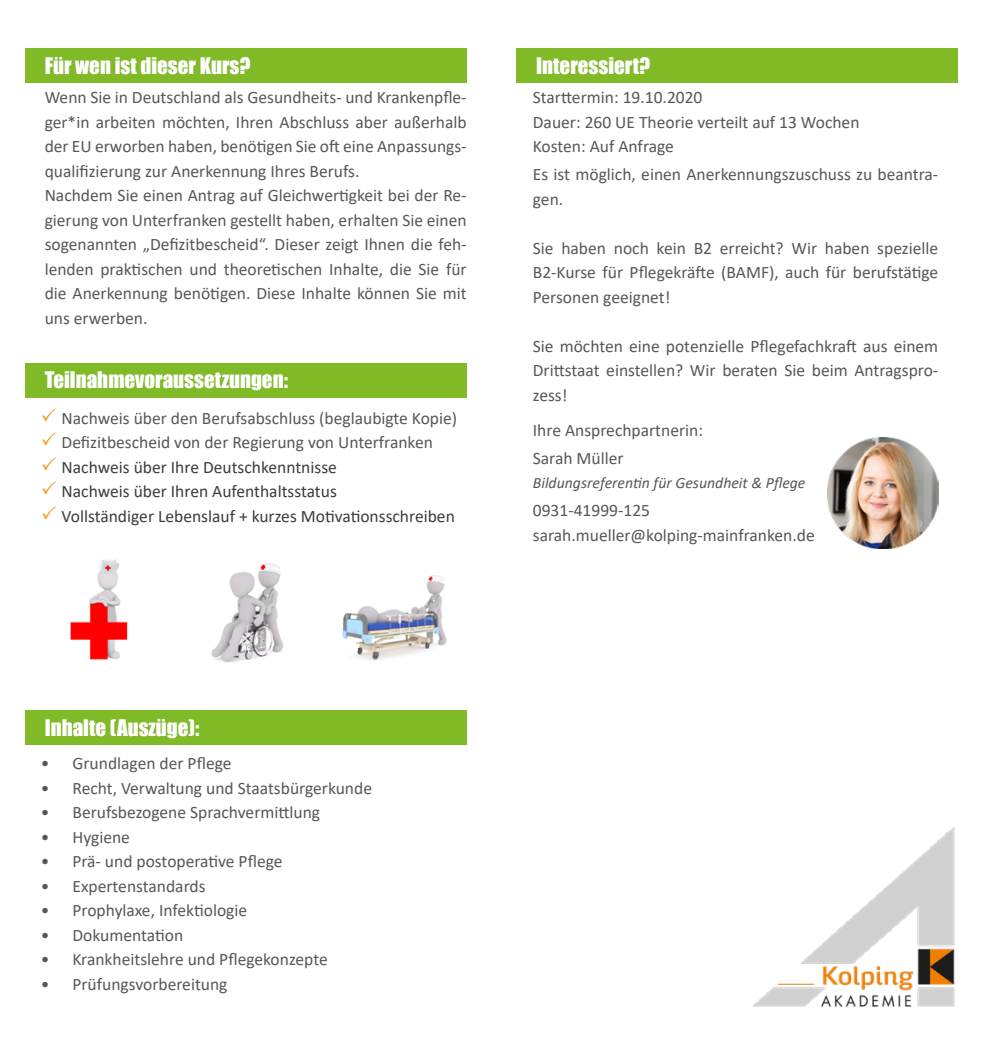
<style>
.page{position:relative;width:983px;height:1042px;background:#fff}
.page>*{position:absolute;margin:0;border:0;box-sizing:border-box;transform-origin:0 0}
.t1{font:21px "Impact";color:#fff}
.t2{font:17.5px/24.5px "Calibri";color:#575756}
.t3{font:17.5px/24.5px "Calibri";color:#3c3c3b}
.t4{font:italic 15.75px "Calibri";color:#575756}
</style>
<div class="page">
<img style="left:342px;top:575px;width:105px;height:85px">
<img style="left:211px;top:563px;width:73px;height:99px">
<img style="left:70px;top:559px;width:58px;height:101px">
<div style="left:25px;top:48px;width:441px;height:35px;background:#80ba27"></div>
<div style="left:25px;top:363px;width:441px;height:34px;background:#80ba27"></div>
<img style="left:753px;top:827px;width:202px;height:180px">
<div style="left:25px;top:710px;width:441px;height:35px;background:#80ba27"></div>
<div style="left:516px;top:48px;width:441px;height:35px;background:#80ba27"></div>
<img style="left:827px;top:438px;width:111px;height:110px">
<p class="t1" style="left:45px;top:50px;width:207px">Für wen ist dieser Kurs?</p>
<p class="t2" style="left:45px;top:85px;width:423px">Wenn Sie in Deutschland als Gesundheits- und Krankenpfle&shy;ger*in arbeiten möchten, Ihren Abschluss aber außerhalb der EU erworben haben, benötigen Sie oft eine Anpassungs&shy;qualifizierung zur Anerkennung Ihres Berufs.<br>Nachdem Sie einen Antrag auf Gleichwertigkeit bei der Re&shy;gierung von Unterfranken gestellt haben, erhalten Sie einen sogenannten „Defizitbescheid“. Dieser zeigt Ihnen die feh&shy;lenden praktischen und theoretischen Inhalte, die Sie für die Anerkennung benötigen. Diese Inhalte können Sie mit uns erwerben.</p>
<p class="t1" style="left:45px;top:364px;width:245px">Teilnahmevoraussetzungen:</p>
<p class="t2" style="left:62px;top:405px;width:397px">Nachweis über den Berufsabschluss (beglaubigte Kopie)<br>Defizitbescheid von der Regierung von Unterfranken</p>
<p class="t3" style="left:62px;top:454px;width:394px">Nachweis über Ihre Deutschkenntnisse<br>Nachweis über Ihren Aufenthaltsstatus<br>Vollständiger Lebenslauf + kurzes Motivationsschreiben</p>
<p class="t1" style="left:536px;top:50px;width:116px">Interessiert?</p>
<p class="t2" style="left:532px;top:85px;width:328px">Starttermin: 19.10.2020<br>Dauer: 260 UE Theorie verteilt auf 13 Wochen<br>Kosten: Auf Anfrage</p>
<p class="t2" style="left:532px;top:162px;width:407px">Es ist möglich, einen Anerkennungszuschuss zu beantra&shy;gen.</p>
<p class="t2" style="left:532px;top:235px;width:407px;text-align:justify">Sie haben noch kein B2 erreicht? Wir haben spezielle B2-Kurse für Pflegekräfte (BAMF), auch für berufstätige Personen geeignet!</p>
<p class="t2" style="left:532px;top:333px;width:407px;text-align:justify">Sie möchten eine potenzielle Pflegefachkraft aus einem Drittstaat einstellen? Wir beraten Sie beim Antragspro&shy;zess!</p>
<p class="t2" style="left:532px;top:415px;width:172px;line-height:28px">Ihre Ansprechpartnerin:<br>Sarah Müller</p>
<p class="t4" style="left:532px;top:472px;width:274px">Bildungsreferentin für Gesundheit &amp; Pflege</p>
<p class="t2" style="left:532px;top:498px;width:283px">0931-41999-125 sarah.mueller@kolping-mainfranken.de</p>
<p class="t1" style="left:45px;top:711px;width:156px">Inhalte (Auszüge):</p>
<p class="t2" style="left:41px;top:750px;width:192px">• Grundlagen der Pflege</p>
<p class="t2" style="left:41px;top:775px;width:332px">• Recht, Verwaltung und Staatsbürgerkunde</p>
<p class="t2" style="left:41px;top:799px;width:281px">• Berufsbezogene Sprachvermittlung</p>
<p class="t2" style="left:41px;top:824px;width:90px">• Hygiene</p>
<p class="t2" style="left:41px;top:848px;width:243px">• Prä- und postoperative Pflege</p>
<p class="t2" style="left:41px;top:873px;width:166px">• Expertenstandards</p>
<p class="t2" style="left:41px;top:897px;width:208px">• Prophylaxe, Infektiologie</p>
<p class="t2" style="left:41px;top:922px;width:144px">• Dokumentation</p>
<p class="t2" style="left:41px;top:946px;width:288px">• Krankheitslehre und Pflegekonzepte</p>
<p class="t2" style="left:41px;top:971px;width:188px">• Prüfungsvorbereitung</p>
</div>
